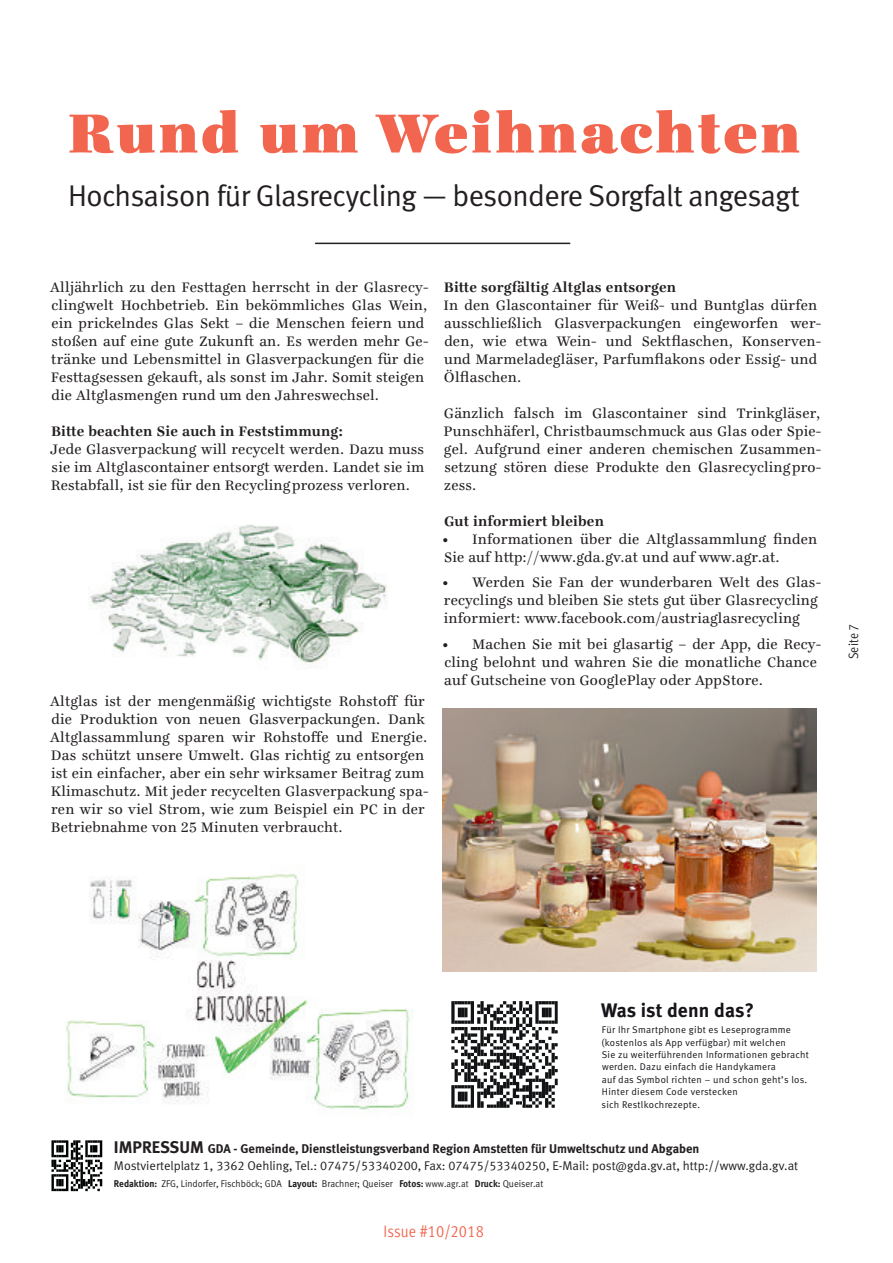
<style>
.page{position:relative;width:893px;height:1263px;background:#fff}
.page>*{position:absolute;margin:0;border:0;box-sizing:border-box;transform-origin:0 0}
.t1{font:900 60px "Ingeborg";letter-spacing:.04em;color:#f2664f;scale:1.04 1}
.t2{font:30px "Meta Normal LF";letter-spacing:-.02em;color:#231f20}
.t3{font:700 19.5px "Meta";letter-spacing:.005em;color:#171419}
.t4{font:16.5px "Meta Cond Normal LF";letter-spacing:.01em;color:#f2664f}
.t5{font:15px/18px "Ingeborg";letter-spacing:.015em;color:#231f20}
.t6{font:700 15px "Ingeborg";letter-spacing:.015em;color:#231f20}
.t7{font:13.5px "Meta Cond Normal LF";letter-spacing:.01em;color:#231f20}
.t8{font:12.6px "Meta Normal LF";color:#231f20}
.t9{font:700 12.6px "Meta";color:#231f20}
.t10{font:9.75px/12.5px "Meta Normal LF";letter-spacing:.03em;color:#171419}
.t11{font:9.75px "Meta Normal LF";color:#231f20;scale:.95 1}
.s1{font-size:16.8px}
.s2{font-family:"Meta";font-weight:700}
.s3{font-size:9.3px}
</style>
<div class="page">
<hr style="left:315px;top:243px;width:255px;height:1px;background:#231f20">
<svg style="left:51px;top:1140px;width:51px;height:51px"></svg>
<img style="left:443px;top:709px;width:373px;height:263px">
<img style="left:66px;top:873px;width:347px;height:237px">
<img style="left:90px;top:525px;width:297px;height:143px">
<svg style="left:451px;top:1001px;width:107px;height:107px"></svg>
<h1 class="t1" style="left:67px;top:94px;width:706px">Rund um Weihnachten</h1>
<h2 class="t2" style="left:68px;top:179px;width:733px">Hochsaison für Glasrecycling — besondere Sorgfalt angesagt</h2>
<p class="t5" style="left:50px;top:280px;width:380px">Alljährlich zu den Festtagen herrscht in der Glasrecy&shy;clingwelt Hochbetrieb. Ein bekömmliches Glas Wein, ein prickelndes Glas Sekt – die Menschen feiern und stoßen auf eine gute Zukunft an. Es werden mehr Ge&shy;tränke und Lebensmittel in Glasverpackungen für die Festtagsessen gekauft, als sonst im Jahr. Somit steigen die Altglasmengen rund um den Jahreswechsel.</p>
<p class="t6" style="left:51px;top:422px;width:294px">Bitte beachten Sie auch in Feststimmung:</p>
<p class="t5" style="left:50px;top:442px;width:376px;text-align:justify">Jede Glasverpackung will recycelt werden. Dazu muss sie im Altglascontainer entsorgt werden. Landet sie im Restabfall, ist sie für den Recyclingprozess verloren.</p>
<p class="t5" style="left:50px;top:694px;width:380px">Altglas ist der mengenmäßig wichtigste Rohstoff für die Produktion von neuen Glasverpackungen. Dank Altglassammlung sparen wir Rohstoffe und Energie.<br>Das schützt unsere Umwelt. Glas richtig zu entsorgen ist ein einfacher, aber ein sehr wirksamer Beitrag zum Klimaschutz. Mit jeder recycelten Glasverpackung spa&shy;ren wir so viel Strom, wie zum Beispiel ein PC in der Betriebnahme von 25 Minuten verbraucht.</p>
<p class="t6" style="left:444px;top:278px;width:234px">Bitte sorgfältig Altglas entsorgen</p>
<p class="t5" style="left:444px;top:298px;width:379px">In den Glascontainer für Weiß- und Buntglas dürfen ausschließlich Glasverpackungen eingeworfen wer&shy;den, wie etwa Wein- und Sektflaschen, Konserven&shy;und Marmeladegläser, Parfumflakons oder Essig- und Ölflaschen.</p>
<p class="t5" style="left:444px;top:406px;width:379px;text-align:justify">Gänzlich falsch im Glascontainer sind Trinkgläser, Punschhäferl, Christbaumschmuck aus Glas oder Spie&shy;gel. Aufgrund einer anderen chemischen Zusammen&shy;setzung stören diese Produkte den Glasrecyclingpro&shy;zess.</p>
<p class="t6" style="left:444px;top:512px;width:161px">Gut informiert bleiben</p>
<p class="t5" style="left:442px;top:532px;width:377px">• Informationen über die Altglassammlung finden<br>Sie auf http://www.gda.gv.at und auf www.agr.at.</p>
<p class="t5" style="left:442px;top:575px;width:381px">• Werden Sie Fan der wunderbaren Welt des Glas&shy;recyclings und bleiben Sie stets gut über Glasrecycling informiert: www.facebook.com/austriaglasrecycling</p>
<p class="t5" style="left:442px;top:637px;width:381px">• Machen Sie mit bei glasartig – der App, die Recy&shy;cling belohnt und wahren Sie die monatliche Chance auf Gutscheine von GooglePlay oder AppStore.</p>
<p class="t7" style="left:846px;top:659px;width:37px;rotate:-90deg">Seite 7</p>
<h3 class="t3" style="left:601px;top:998px;width:155px">Was ist denn das?</h3>
<p class="t10" style="left:601px;top:1023px;width:209px">Für Ihr Smartphone gibt es Leseprogramme (kostenlos als App verfügbar) mit welchen<br>Sie zu weiterführenden Informationen gebracht werden. Dazu einfach die Handykamera<br>auf das Symbol richten – und schon geht’s los.<br>Hinter diesem Code verstecken<br>sich Restlkochrezepte.</p>
<p class="t9" style="left:114px;top:1141px;width:587px"><span class="s1">IMPRESSUM</span> GDA - Gemeinde, Dienstleistungsverband Region Amstetten für Umweltschutz und Abgaben</p>
<p class="t8" style="left:114px;top:1158px;width:686px">Mostviertelplatz 1, 3362 Oehling, Tel.: 07475/53340200, Fax: 07475/53340250, E-Mail: post@gda.gv.at, http://www.gda.gv.at</p>
<p class="t11" style="left:114px;top:1178px;width:453px"><span class="s2">Redaktion:</span> ZFG, Lindorfer, Fischböck; GDA <span class="s2">Layout:</span> Brachner; Queiser <span class="s2">Fotos:</span> <span class="s3">www.agr.at</span> <span class="s2">Druck:</span> Queiser.at</p>
<p class="t4" style="left:383px;top:1222px;width:102px">Issue #10/2018</p>
</div>
